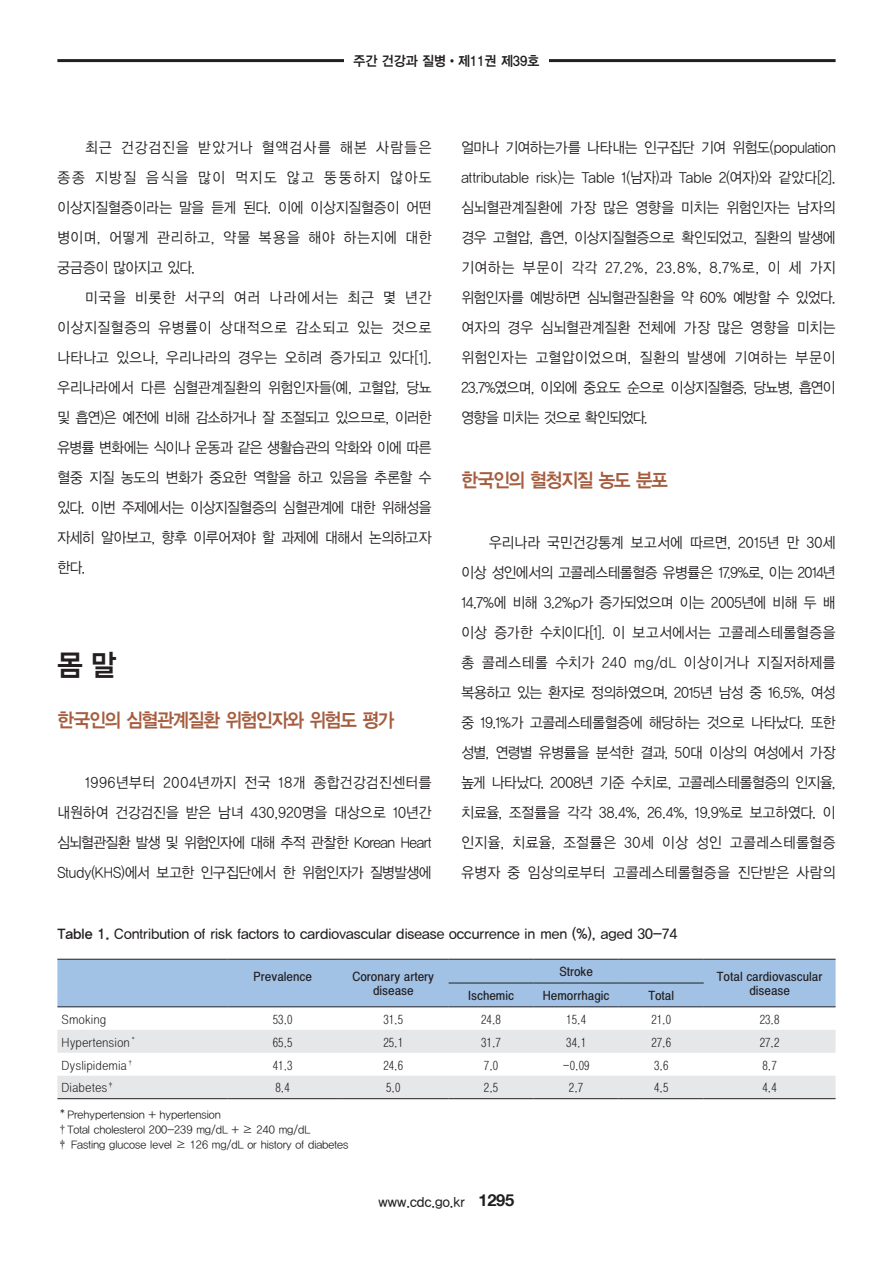
<style>
.page{position:relative;width:893px;height:1263px;background:#fff}
.page>*{position:absolute;margin:0;border:0;box-sizing:border-box;transform-origin:0 0}
.t1{font:30px "YDVYGO Std 14";color:#231f20;scale:.92 1}
.t2{font:19.5px "YDVYGO Std 14";letter-spacing:-.055em;color:#a65d3f;scale:.92 1}
.t3{font:15px/30px "YDVYGO Std 12";letter-spacing:-.01em;color:#231f20;text-align:justify;scale:.92 1}
.t4{font:14.25px "YDVYGO Std 33";color:#231f20}
.t5{font:13.8px "YDVYGO Std 13";color:#231f20;scale:.92 1}
.t6{font:13.8px "YDVYGO Std 34";color:#231f20;scale:.94 1}
.t7{font:12px "YDVYGO Std 52";color:#231f20}
.t8{font:12px/14.4px "YDVYGO Std 54";color:#231f20;text-align:center}
.t9{font:11.25px/15px "YDVYGO Std 32";color:#231f20}
.s1{font-family:"YDVYGO Std 34"}
.s2{font-family:"Helvetica 75";font-weight:700;font-size:16.5px}
</style>
<div class="page">
<hr style="left:57px;top:59px;width:779px;height:3px;background:#231f20">
<div style="left:344px;top:51px;width:205px;height:19px;background:#fff"></div>
<div style="left:57px;top:960px;width:779px;height:46px;background:#a1c1e5"></div>
<svg style="left:57px;top:1030px;width:779px;height:68px;fill:#e6e7e9"></svg>
<hr style="left:449px;top:983px;width:85px;height:1px;background:#231f20">
<hr style="left:534px;top:983px;width:85px;height:1px;background:#231f20">
<hr style="left:619px;top:983px;width:85px;height:1px;background:#231f20">
<hr style="left:57px;top:959px;width:170px;height:1px;background:#231f20">
<hr style="left:227px;top:959px;width:111px;height:1px;background:#231f20">
<hr style="left:338px;top:959px;width:111px;height:1px;background:#231f20">
<hr style="left:449px;top:959px;width:85px;height:1px;background:#231f20">
<hr style="left:534px;top:959px;width:85px;height:1px;background:#231f20">
<hr style="left:619px;top:959px;width:85px;height:1px;background:#231f20">
<hr style="left:704px;top:959px;width:132px;height:1px;background:#231f20">
<hr style="left:57px;top:1006px;width:170px;height:1px;background:#231f20">
<hr style="left:227px;top:1006px;width:111px;height:1px;background:#231f20">
<hr style="left:338px;top:1006px;width:111px;height:1px;background:#231f20">
<hr style="left:449px;top:1006px;width:85px;height:1px;background:#231f20">
<hr style="left:534px;top:1006px;width:85px;height:1px;background:#231f20">
<hr style="left:619px;top:1006px;width:85px;height:1px;background:#231f20">
<hr style="left:704px;top:1006px;width:132px;height:1px;background:#231f20">
<hr style="left:57px;top:1098px;width:170px;height:1px;background:#231f20">
<hr style="left:227px;top:1098px;width:111px;height:1px;background:#231f20">
<hr style="left:338px;top:1098px;width:111px;height:1px;background:#231f20">
<hr style="left:449px;top:1098px;width:85px;height:1px;background:#231f20">
<hr style="left:534px;top:1098px;width:85px;height:1px;background:#231f20">
<hr style="left:619px;top:1098px;width:85px;height:1px;background:#231f20">
<hr style="left:704px;top:1098px;width:132px;height:1px;background:#231f20">
<p class="t6" style="left:353px;top:54px;width:199px">주간 건강과 질병•제11권 제39호</p>
<p class="t3" style="left:57px;top:133px;width:408px;text-indent:28px">최근 건강검진을 받았거나 혈액검사를 해본 사람들은 종종 지방질 음식을 많이 먹지도 않고 뚱뚱하지 않아도 이상지질혈증이라는 말을 듣게 된다. 이에 이상지질혈증이 어떤 병이며, 어떻게 관리하고, 약물 복용을 해야 하는지에 대한 궁금증이 많아지고 있다.</p>
<p class="t3" style="left:57px;top:283px;width:408px;text-indent:28px">미국을 비롯한 서구의 여러 나라에서는 최근 몇 년간 이상지질혈증의 유병률이 상대적으로 감소되고 있는 것으로 나타나고 있으나, 우리나라의 경우는 오히려 증가되고 있다[1]. 우리나라에서 다른 심혈관계질환의 위험인자들(예, 고혈압, 당뇨 및 흡연)은 예전에 비해 감소하거나 잘 조절되고 있으므로, 이러한 유병률 변화에는 식이나 운동과 같은 생활습관의 악화와 이에 따른 혈중 지질 농도의 변화가 중요한 역할을 하고 있음을 추론할 수 있다. 이번 주제에서는 이상지질혈증의 심혈관계에 대한 위해성을 자세히 알아보고, 향후 이루어져야 할 과제에 대해서 논의하고자 한다.</p>
<h1 class="t1" style="left:57px;top:650px;width:66px">몸 말</h1>
<h2 class="t2" style="left:57px;top:710px;width:368px">한국인의 심혈관계질환 위험인자와 위험도 평가</h2>
<p class="t3" style="left:57px;top:767px;width:408px;text-indent:28px">1996년부터 2004년까지 전국 18개 종합건강검진센터를 내원하여 건강검진을 받은 남녀 430,920명을 대상으로 10년간 심뇌혈관질환 발생 및 위험인자에 대해 추적 관찰한 Korean Heart Study(KHS)에서 보고한 인구집단에서 한 위험인자가 질병발생에</p>
<p class="t3" style="left:461px;top:133px;width:408px">얼마나 기여하는가를 나타내는 인구집단 기여 위험도(population attributable risk)는 Table 1(남자)과 Table 2(여자)와 같았다[2]. 심뇌혈관계질환에 가장 많은 영향을 미치는 위험인자는 남자의 경우 고혈압, 흡연, 이상지질혈증으로 확인되었고, 질환의 발생에 기여하는 부문이 각각 27.2%, 23.8%, 8.7%로, 이 세 가지 위험인자를 예방하면 심뇌혈관질환을 약 60% 예방할 수 있었다. 여자의 경우 심뇌혈관계질환 전체에 가장 많은 영향을 미치는 위험인자는 고혈압이었으며, 질환의 발생에 기여하는 부문이 23.7%였으며, 이외에 중요도 순으로 이상지질혈증, 당뇨병, 흡연이 영향을 미치는 것으로 확인되었다.</p>
<h2 class="t2" style="left:461px;top:470px;width:226px">한국인의 혈청지질 농도 분포</h2>
<p class="t3" style="left:461px;top:527px;width:408px;text-indent:28px">우리나라 국민건강통계 보고서에 따르면, 2015년 만 30세 이상 성인에서의 고콜레스테롤혈증 유병률은 17.9%로, 이는 2014년 14.7%에 비해 3.2%p가 증가되었으며 이는 2005년에 비해 두 배 이상 증가한 수치이다[1]. 이 보고서에서는 고콜레스테롤혈증을 총 콜레스테롤 수치가 240 mg/dL 이상이거나 지질저하제를 복용하고 있는 환자로 정의하였으며, 2015년 남성 중 16.5%, 여성 중 19.1%가 고콜레스테롤혈증에 해당하는 것으로 나타났다. 또한 성별, 연령별 유병률을 분석한 결과, 50대 이상의 여성에서 가장 높게 나타났다. 2008년 기준 수치로, 고콜레스테롤혈증의 인지율, 치료율, 조절률을 각각 38.4%, 26.4%, 19.9%로 보고하였다. 이 인지율, 치료율, 조절률은 30세 이상 성인 고콜레스테롤혈증 유병자 중 임상의로부터 고콜레스테롤혈증을 진단받은 사람의</p>
<p class="t4" style="left:57px;top:926px;width:621px"><span class="s1">Table 1.</span> Contribution of risk factors to cardiovascular disease occurrence in men (%), aged 30-74</p>
<p class="t8" style="left:254px;top:970px;width:60px">Prevalence</p>
<p class="t8" style="left:352px;top:970px;width:83px">Coronary artery disease</p>
<p class="t8" style="left:559px;top:965px;width:35px">Stroke</p>
<p class="t8" style="left:468px;top:989px;width:47px">Ischemic</p>
<p class="t8" style="left:543px;top:989px;width:68px">Hemorrhagic</p>
<p class="t8" style="left:648px;top:989px;width:27px">Total</p>
<p class="t8" style="left:717px;top:970px;width:107px">Total cardiovascular disease</p>
<p class="t7" style="left:62px;top:1013px;width:46px">Smoking</p>
<p class="t7" style="left:273px;top:1013px;width:21px">53.0</p>
<p class="t7" style="left:383px;top:1013px;width:21px">31.5</p>
<p class="t7" style="left:481px;top:1013px;width:21px">24.8</p>
<p class="t7" style="left:566px;top:1013px;width:21px">15.4</p>
<p class="t7" style="left:651px;top:1013px;width:21px">21.0</p>
<p class="t7" style="left:760px;top:1013px;width:21px">23.8</p>
<p class="t7" style="left:62px;top:1036px;width:76px">Hypertension<sup>＊</sup></p>
<p class="t7" style="left:273px;top:1036px;width:21px">65.5</p>
<p class="t7" style="left:383px;top:1036px;width:21px">25.1</p>
<p class="t7" style="left:481px;top:1036px;width:21px">31.7</p>
<p class="t7" style="left:566px;top:1036px;width:21px">34.1</p>
<p class="t7" style="left:651px;top:1036px;width:21px">27.6</p>
<p class="t7" style="left:760px;top:1036px;width:21px">27.2</p>
<p class="t7" style="left:62px;top:1059px;width:73px">Dyslipidemia<sup>†</sup></p>
<p class="t7" style="left:273px;top:1059px;width:21px">41.3</p>
<p class="t7" style="left:383px;top:1059px;width:21px">24.6</p>
<p class="t7" style="left:484px;top:1059px;width:16px">7.0</p>
<p class="t7" style="left:563px;top:1059px;width:28px">-0.09</p>
<p class="t7" style="left:654px;top:1059px;width:16px">3.6</p>
<p class="t7" style="left:762px;top:1059px;width:16px">8.7</p>
<p class="t7" style="left:62px;top:1082px;width:54px">Diabetes<sup>‡</sup></p>
<p class="t7" style="left:276px;top:1082px;width:16px">8.4</p>
<p class="t7" style="left:386px;top:1082px;width:16px">5.0</p>
<p class="t7" style="left:484px;top:1082px;width:16px">2.5</p>
<p class="t7" style="left:569px;top:1082px;width:16px">2.7</p>
<p class="t7" style="left:654px;top:1082px;width:16px">4.5</p>
<p class="t7" style="left:762px;top:1082px;width:16px">4.4</p>
<p class="t9" style="left:57px;top:1107px;width:293px">＊Prehypertension + hypertension<br>†Total cholesterol 200-239 mg/dL + ≥ 240 mg/dL<br>‡ Fasting glucose level ≥ 126 mg/dL or history of diabetes</p>
<p class="t5" style="left:379px;top:1194px;width:149px">www.cdc.go.kr <span class="s2">1295</span></p>
</div>
